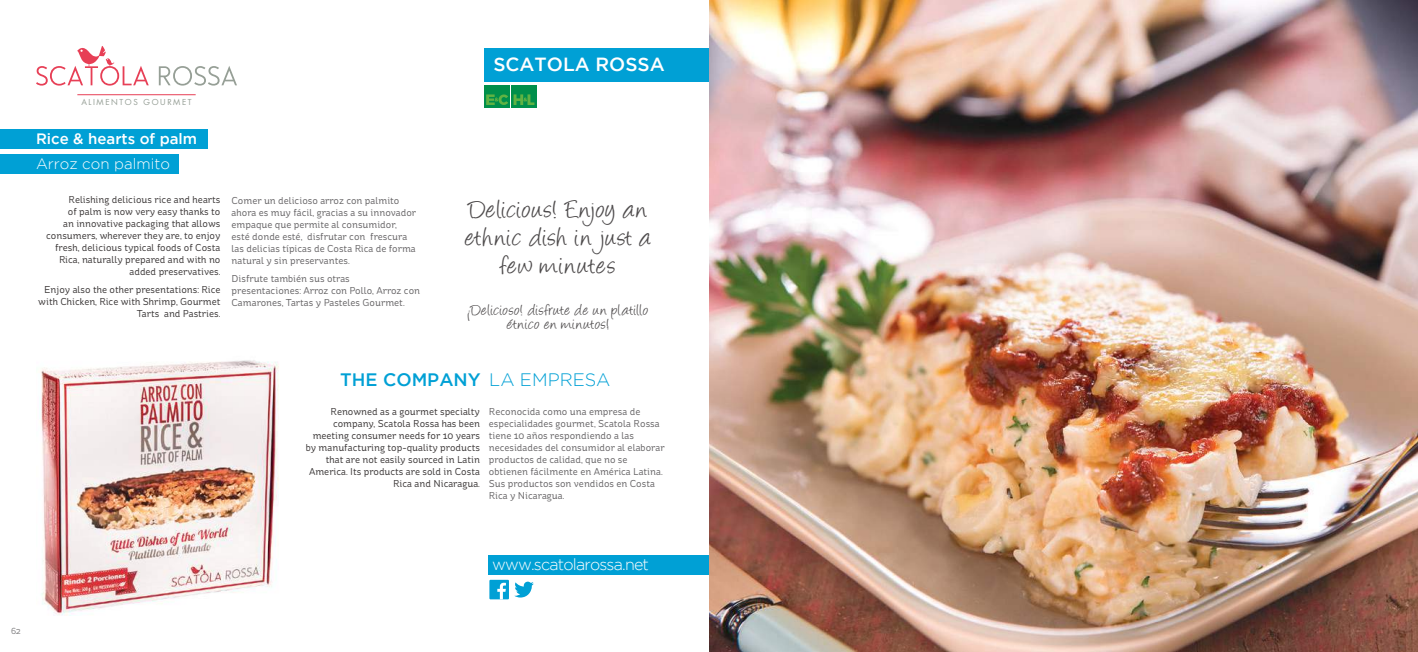
<style>
.page{position:relative;width:1418px;height:652px;background:#fff}
.page>*{position:absolute;margin:0;border:0;box-sizing:border-box;transform-origin:0 0}
.t1{font:30px/28px "Angelina";letter-spacing:.03em;color:#4e4b4c;text-align:center}
.t2{font:500 19px "Gotham";color:#fff}
.t3{font:18px/14px "Angelina";letter-spacing:.03em;color:#4e4b4c;text-align:center}
.t4{font:500 18px "Gotham";color:#00a0d5}
.t5{font:300 16px "Gotham";letter-spacing:-.05em;color:#fff}
.t6{font:500 15px "Gotham";color:#fff}
.t7{font:300 15px "Gotham";color:#fff}
.t8{font:10px/12px "St Ryde";color:#656365}
.t9{font:10px/12px "St Ryde";color:#393535;text-align:right}
.t10{font:9px "St Ryde";color:#7d7c7e}
.t11{font:8px "Futura";letter-spacing:.2em;color:#969f96}
.s1{font-weight:300}
</style>
<div class="page">
<div style="left:484px;top:48px;width:225px;height:34px;background:#00a0d5"></div>
<div style="left:0;top:129px;width:207px;height:20px;background:#00a0d5"></div>
<div style="left:0;top:154px;width:179px;height:20px;background:#00a0d5"></div>
<img style="left:41px;top:360px;width:238px;height:256px">
<svg style="left:159px;top:66px;width:78px;height:20px"></svg>
<svg style="left:36px;top:46px;width:113px;height:40px"></svg>
<hr style="left:77px;top:95px;width:119px;height:1px;background:#e73f56">
<img style="left:709px;top:0;width:708px;height:652px">
<div style="left:488px;top:555px;width:221px;height:20px;background:#00a0d5"></div>
<div style="left:489px;top:580px;width:20px;height:19px;background:#00a0d5"></div>
<svg style="left:497px;top:583px;width:9px;height:16px"></svg>
<svg style="left:514px;top:582px;width:20px;height:16px"></svg>
<div style="left:484px;top:85px;width:25px;height:23px;background:#008f4b"></div>
<div style="left:511px;top:85px;width:25px;height:23px;background:#008f4b"></div>
<svg style="left:486px;top:94px;width:48px;height:11px"></svg>
<p class="t11" style="left:81px;top:97px;width:112px">ALIMENTOS GOURMET</p>
<h3 class="t6" style="left:36px;top:130px;width:163px">Rice &amp; hearts of palm</h3>
<h3 class="t7" style="left:36px;top:155px;width:135px">Arroz con palmito</h3>
<p class="t9" style="left:46px;top:194px;width:176px">Relishing delicious rice and hearts<br>of palm is now very easy thanks to<br>an innovative packaging that allows consumers, wherever they are, to enjoy fresh, delicious typical foods of Costa Rica, naturally prepared and with no added preservatives.</p>
<p class="t9" style="left:38px;top:284px;width:184px">Enjoy also the other presentations: Rice with Chicken, Rice with Shrimp, Gourmet<br>Tarts and Pastries.</p>
<p class="t8" style="left:231px;top:195px;width:186px">Comer un delicioso arroz con palmito ahora es muy fácil, gracias a su innovador empaque que permite al consumidor, esté donde esté, disfrutar con frescura las delicias típicas de Costa Rica de forma natural y sin preservantes.</p>
<p class="t8" style="left:231px;top:273px;width:190px">Disfrute también sus otras presentaciones: Arroz con Pollo, Arroz con<br>Camarones, Tartas y Pasteles Gourmet.</p>
<h2 class="t2" style="left:493px;top:54px;width:173px">SCATOLA ROSSA</h2>
<h1 class="t1" style="left:465px;top:198px;width:186px">Delicious! Enjoy an ethnic dish in just a few minutes</h1>
<h3 class="t3" style="left:467px;top:305px;width:183px">¡Delicioso! disfrute de un platillo étnico en minutos!.</h3>
<h3 class="t4" style="left:340px;top:370px;width:272px">THE COMPANY <span class="s1">LA EMPRESA</span></h3>
<p class="t9" style="left:306px;top:405px;width:176px">Renowned as a gourmet specialty company, Scatola Rossa has been meeting consumer needs for 10 years by manufacturing top-quality products that are not easily sourced in Latin America. Its products are sold in Costa Rica and Nicaragua.</p>
<p class="t8" style="left:489px;top:405px;width:177px">Reconocida como una empresa de especialidades gourmet, Scatola Rossa tiene 10 años respondiendo a las necesidades del consumidor al elaborar productos de calidad, que no se obtienen fácilmente en América Latina.<br>Sus productos son vendidos en Costa Rica y Nicaragua.</p>
<p class="t10" style="left:11px;top:625px;width:11px">62</p>
<h3 class="t5" style="left:492px;top:556px;width:158px">www.scatolarossa.net</h3>
</div>
